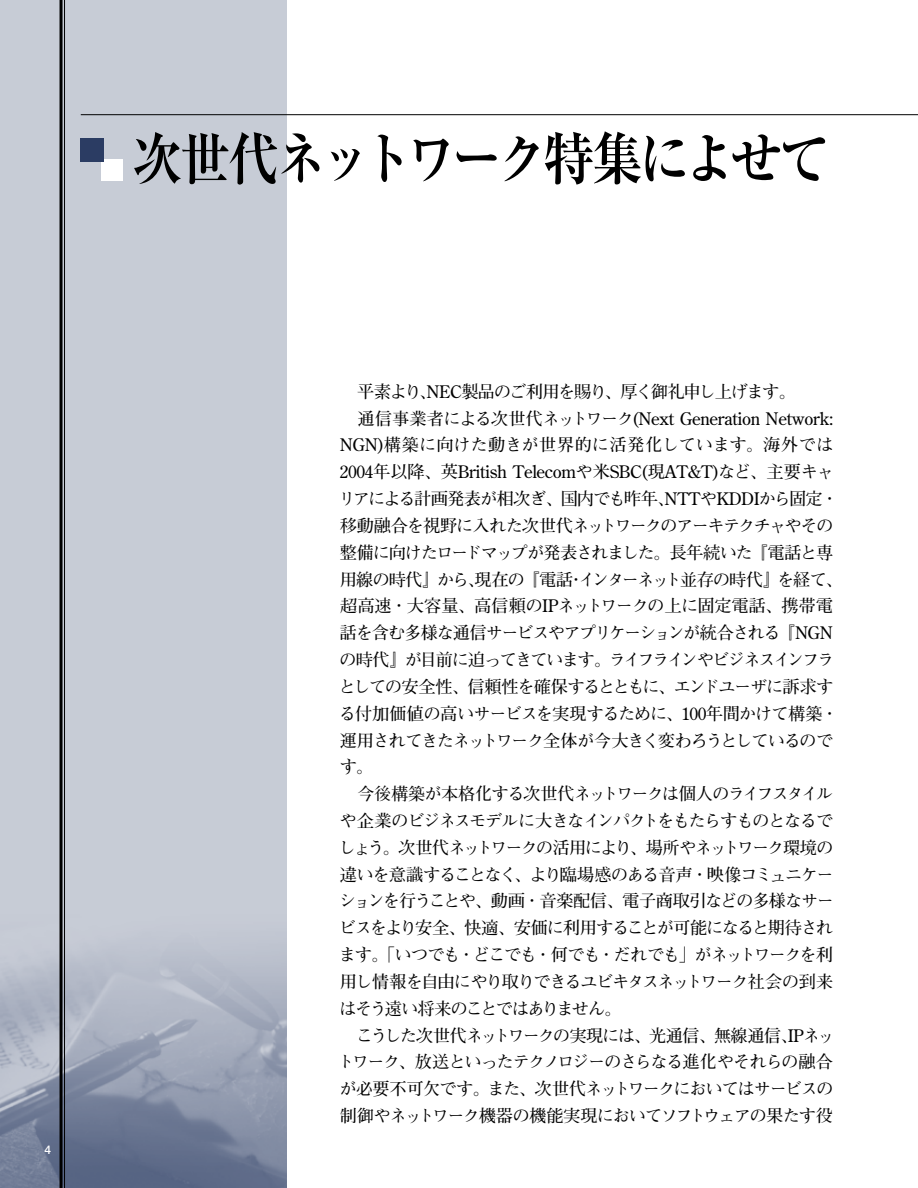
<style>
.page{position:relative;width:918px;height:1188px;background:#fff}
.page>*{position:absolute;margin:0;border:0;box-sizing:border-box;transform-origin:0 0}
.本文{font:700 57px "Ryumin";letter-spacing:-.095em;color:#000;scale:.9 1}
.巻頭言-本文{font:700 17.25px/26.8px "Futo Min A101";letter-spacing:-.06em;color:#000;text-align:justify}
.t1{font:700 12px "Futo Go B101";color:#fff}
</style>
<div class="page">
<img style="left:0;top:0;width:286px;height:1188px">
<hr style="left:81px;top:114px;width:837px;height:1px;background:#000">
<hr style="left:60px;top:0;width:3px;height:1188px;background:#000">
<hr style="left:64px;top:0;width:1px;height:1188px;background:#000">
<div style="left:102px;top:160px;width:21px;height:21px;background:#fff"></div>
<div style="left:81px;top:138px;width:23px;height:23px;background:#2b3c63"></div>
<p class="t1" style="left:44px;top:1143px;width:8px">4</p>
<p class="本文" style="left:131px;top:124px;width:778px">次世代ネットワーク特集によせて</p>
<p class="巻頭言-本文" style="left:340px;top:379px;width:457px">　平素より、NEC製品のご利用を賜り、厚く御礼申し上げます。</p>
<p class="巻頭言-本文" style="left:338px;top:405px;width:506px;text-align:left">　通信事業者による次世代ネットワーク(Next Generation Network:<br>NGN)構築に向けた動きが世界的に活発化しています。海外では2004年以降、英British Telecomや米SBC(現AT&amp;T)など、主要キャリアによる計画発表が相次ぎ、国内でも昨年、NTTやKDDIから固定・移動融合を視野に入れた次世代ネットワークのアーキテクチャやその整備に向けたロードマップが発表されました。長年続いた『電話と専用線の時代』から、現在の『電話・インターネット並存の時代』を経て、超高速・大容量、高信頼のIPネットワークの上に固定電話、携帯電話を含む多様な通信サービスやアプリケーションが統合される『NGNの時代』が目前に迫ってきています。ライフラインやビジネスインフラとしての安全性、信頼性を確保するとともに、エンドユーザに訴求する付加価値の高いサービスを実現するために、100年間かけて構築・運用されてきたネットワーク全体が今大きく変わろうとしているのです。</p>
<p class="巻頭言-本文" style="left:339px;top:781px;width:497px">　今後構築が本格化する次世代ネットワークは個人のライフスタイルや企業のビジネスモデルに大きなインパクトをもたらすものとなるでしょう。次世代ネットワークの活用により、場所やネットワーク環境の違いを意識することなく、より臨場感のある音声・映像コミュニケーションを行うことや、動画・音楽配信、電子商取引などの多様なサービスをより安全、快適、安価に利用することが可能になると期待されます。「いつでも・どこでも・何でも・だれでも」がネットワークを利用し情報を自由にやり取りできるユビキタスネットワーク社会の到来はそう遠い将来のことではありません。</p>
<p class="巻頭言-本文" style="left:338px;top:1022px;width:498px">　こうした次世代ネットワークの実現には、光通信、無線通信、IPネットワーク、放送といったテクノロジーのさらなる進化やそれらの融合が必要不可欠です。また、次世代ネットワークにおいてはサービスの制御やネットワーク機器の機能実現においてソフトウェアの果たす役</p>
</div>
